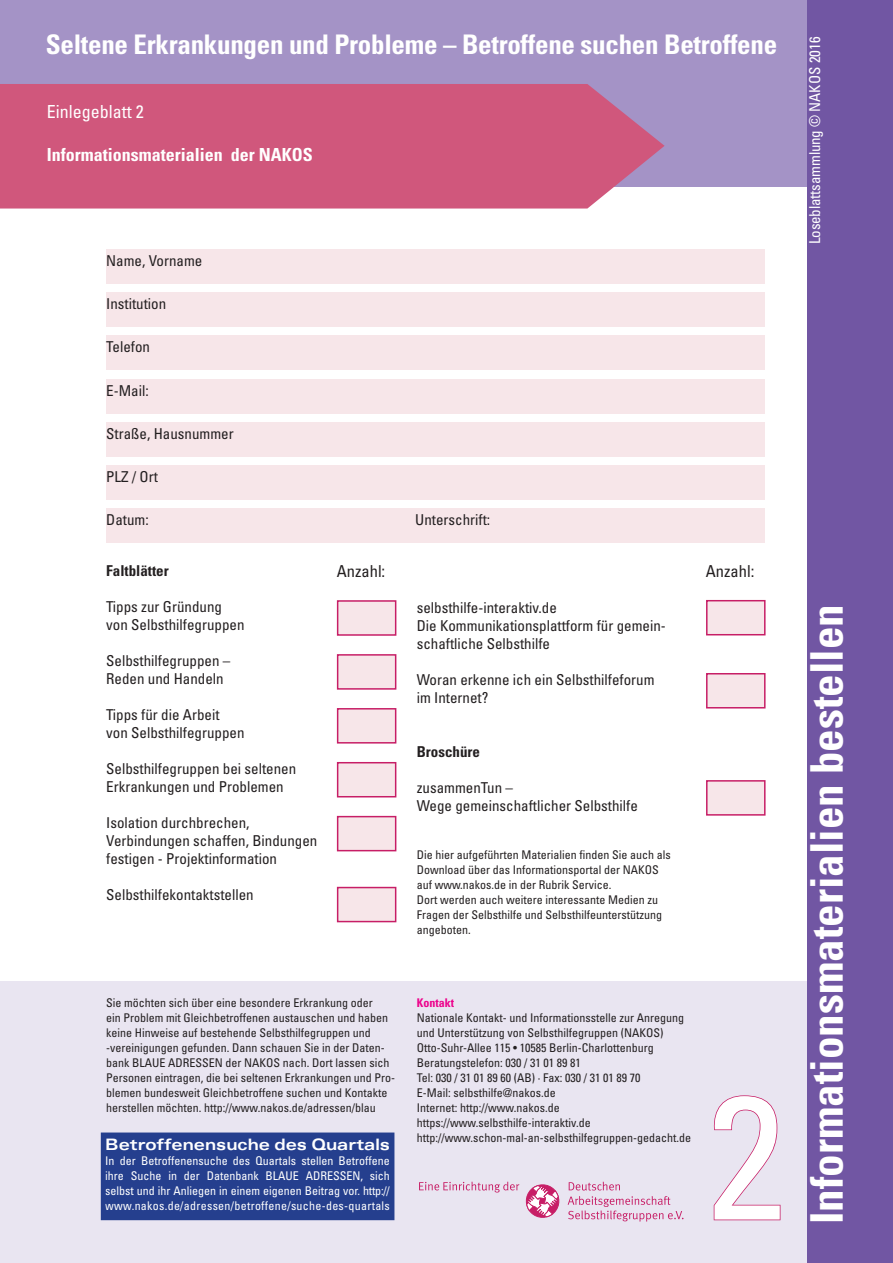
<style>
.page{position:relative;width:893px;height:1263px;background:#fff}
.page>*{position:absolute;margin:0;border:0;box-sizing:border-box;transform-origin:0 0}
.t1{font:condensed 175.05px "Univers";color:#fff}
.t2{font:700 condensed 45px "Univers";color:#fff}
.t3{font:700 condensed 27px "Univers";letter-spacing:-.01em;color:#fff}
.t4{font:700 condensed 18px "Univers";color:#fff}
.t5{font:condensed 18px "Univers";color:#fff}
.t6{font:condensed 16.5px "Univers";color:#231f20}
.t7{font:700 expanded 15.75px "Univers";color:#fff;scale:.96 1}
.t8{font:condensed 15px/18px "Univers";color:#231f20}
.t9{font:condensed 15px "Univers";letter-spacing:-.01em;color:#fff}
.t10{font:700 condensed 15px "Univers";color:#231f20}
.t11{font:condensed 12px/15px "Univers";color:#231f20}
.t12{font:condensed 12px/15px "Univers";color:#fff;text-align:justify}
.t13{font:700 condensed 12px "Univers";color:#ed028c}
</style>
<div class="page">
<div style="left:0;top:981px;width:893px;height:282px;background:#e9e5f1"></div>
<svg style="left:419px;top:1181px;width:100px;height:11px"></svg>
<svg style="left:569px;top:1182px;width:51px;height:8px"></svg>
<svg style="left:568px;top:1196px;width:115px;height:25px"></svg>
<svg style="left:525px;top:1184px;width:35px;height:34px"></svg>
<div style="left:0;top:0;width:893px;height:186px;background:#a493c6"></div>
<div style="left:808px;top:0;width:85px;height:1263px;background:#7156a3"></div>
<svg style="left:713px;top:1095px;width:68px;height:126px"></svg>
<div style="left:0;top:84px;width:665px;height:125px;background:#d0577c"></div>
<div style="left:106px;top:249px;width:659px;height:34px;background:#f7e6e9"></div>
<div style="left:106px;top:293px;width:659px;height:34px;background:#f7e6e9"></div>
<div style="left:106px;top:336px;width:659px;height:34px;background:#f7e6e9"></div>
<div style="left:106px;top:379px;width:659px;height:34px;background:#f7e6e9"></div>
<div style="left:106px;top:422px;width:659px;height:34px;background:#f7e6e9"></div>
<div style="left:106px;top:466px;width:659px;height:34px;background:#f7e6e9"></div>
<div style="left:106px;top:509px;width:659px;height:34px;background:#f7e6e9"></div>
<div style="left:337px;top:600px;width:59px;height:36px;background:#f7e6e9;border:2px solid #c71e66"></div>
<div style="left:706px;top:600px;width:59px;height:35px;background:#f7e6e9;border:2px solid #c71e66"></div>
<div style="left:337px;top:708px;width:59px;height:35px;background:#f7e6e9;border:2px solid #c71e66"></div>
<div style="left:337px;top:654px;width:59px;height:36px;background:#f7e6e9;border:2px solid #c71e66"></div>
<div style="left:706px;top:673px;width:59px;height:35px;background:#f7e6e9;border:2px solid #c71e66"></div>
<div style="left:337px;top:762px;width:59px;height:35px;background:#f7e6e9;border:2px solid #c71e66"></div>
<div style="left:706px;top:780px;width:59px;height:36px;background:#f7e6e9;border:2px solid #c71e66"></div>
<div style="left:337px;top:816px;width:59px;height:35px;background:#f7e6e9;border:2px solid #c71e66"></div>
<div style="left:337px;top:887px;width:59px;height:35px;background:#f7e6e9;border:2px solid #c71e66"></div>
<div style="left:103px;top:1135px;width:289px;height:83px;background:#253f8e"></div>
<div style="left:101px;top:1132px;width:293px;height:88px;border:4px solid #253f8e"></div>
<p class="t3" style="left:46px;top:27px;width:733px">Seltene Erkrankungen und Probleme – Betroffene suchen Betroffene</p>
<p class="t9" style="left:805px;top:244px;width:209px;rotate:-90deg">Loseblattsammlung © NAKOS 2016</p>
<p class="t5" style="left:47px;top:100px;width:98px">Einlegeblatt 2</p>
<p class="t4" style="left:47px;top:144px;width:268px">Informationsmaterialien der NAKOS</p>
<p class="t8" style="left:106px;top:251px;width:98px">Name, Vorname</p>
<p class="t8" style="left:106px;top:294px;width:61px">Institution</p>
<p class="t8" style="left:106px;top:338px;width:45px">Telefon</p>
<p class="t8" style="left:106px;top:381px;width:44px">E-Mail:</p>
<p class="t8" style="left:106px;top:424px;width:129px">Straße, Hausnummer</p>
<p class="t8" style="left:106px;top:467px;width:53px">PLZ / Ort</p>
<p class="t8" style="left:106px;top:510px;width:44px">Datum:</p>
<p class="t8" style="left:415px;top:510px;width:76px">Unterschrift:</p>
<p class="t6" style="left:337px;top:561px;width:50px">Anzahl:</p>
<p class="t6" style="left:706px;top:561px;width:50px">Anzahl:</p>
<p class="t10" style="left:106px;top:562px;width:64px">Faltblätter</p>
<p class="t8" style="left:106px;top:597px;width:117px">Tipps zur Gründung</p>
<p class="t8" style="left:106px;top:615px;width:140px">von Selbsthilfegruppen</p>
<p class="t8" style="left:106px;top:651px;width:126px">Selbsthilfegruppen –</p>
<p class="t8" style="left:106px;top:669px;width:119px">Reden und Handeln</p>
<p class="t8" style="left:106px;top:705px;width:115px">Tipps für die Arbeit</p>
<p class="t8" style="left:106px;top:723px;width:140px">von Selbsthilfegruppen</p>
<p class="t8" style="left:106px;top:759px;width:191px">Selbsthilfegruppen bei seltenen</p>
<p class="t8" style="left:106px;top:777px;width:179px">Erkrankungen und Problemen</p>
<p class="t8" style="left:106px;top:813px;width:145px">Isolation durchbrechen,</p>
<p class="t8" style="left:106px;top:831px;width:213px">Verbindungen schaffen, Bindungen</p>
<p class="t8" style="left:106px;top:849px;width:172px">festigen - Projektinformation</p>
<p class="t8" style="left:106px;top:885px;width:149px">Selbsthilfekontaktstellen</p>
<p class="t8" style="left:417px;top:598px;width:142px">selbsthilfe-interaktiv.de</p>
<p class="t8" style="left:417px;top:616px;width:251px">Die Kommunikationsplattform für gemein&shy;schaftliche Selbsthilfe</p>
<p class="t8" style="left:417px;top:670px;width:239px">Woran erkenne ich ein Selbsthilfeforum</p>
<p class="t8" style="left:417px;top:688px;width:73px">im Internet?</p>
<p class="t10" style="left:417px;top:742px;width:65px">Broschüre</p>
<p class="t8" style="left:417px;top:778px;width:98px">zusammenTun –</p>
<p class="t8" style="left:417px;top:796px;width:223px">Wege gemeinschaftlicher Selbsthilfe</p>
<p class="t11" style="left:417px;top:847px;width:255px">Die hier aufgeführten Materialien finden Sie auch als</p>
<p class="t11" style="left:417px;top:862px;width:243px">Download über das Informationsportal der NAKOS</p>
<p class="t11" style="left:417px;top:877px;width:196px">auf www.nakos.de in der Rubrik Service.</p>
<p class="t11" style="left:417px;top:892px;width:243px">Dort werden auch weitere interessante Medien zu</p>
<p class="t11" style="left:417px;top:907px;width:247px">Fragen der Selbsthilfe und Selbsthilfeunterstützung</p>
<p class="t11" style="left:417px;top:922px;width:55px">angeboten.</p>
<p class="t11" style="left:106px;top:995px;width:291px">Sie möchten sich über eine besondere Erkrankung oder<br>ein Problem mit Gleichbetroffenen austauschen und haben keine Hinweise auf bestehende Selbsthilfegruppen und -vereinigungen gefunden. Dann schauen Sie in der Daten&shy;bank BLAUE ADRESSEN der NAKOS nach. Dort lassen sich Personen eintragen, die bei seltenen Erkrankungen und Pro&shy;blemen bundesweit Gleichbetroffene suchen und Kontakte herstellen möchten. http://www.nakos.de/adressen/blau</p>
<p class="t7" style="left:105px;top:1135px;width:298px">Betroffenensuche des Quartals</p>
<p class="t12" style="left:105px;top:1152px;width:286px">In der Betroffenensuche des Quartals stellen Betroffene</p>
<p class="t12" style="left:105px;top:1167px;width:286px">ihre Suche in der Datenbank BLAUE ADRESSEN, sich selbst und ihr Anliegen in einem eigenen Beitrag vor. http:// www.nakos.de/adressen/betroffene/suche-des-quartals</p>
<p class="t13" style="left:417px;top:995px;width:39px">Kontakt</p>
<p class="t11" style="left:417px;top:1010px;width:269px">Nationale Kontakt- und Informationsstelle zur Anregung</p>
<p class="t11" style="left:417px;top:1025px;width:248px">und Unterstützung von Selbsthilfegruppen (NAKOS)</p>
<p class="t11" style="left:417px;top:1040px;width:238px">Otto-Suhr-Allee 115 • 10585 Berlin-Charlottenburg</p>
<p class="t11" style="left:417px;top:1055px;width:165px">Beratungstelefon: 030 / 31 01 89 81</p>
<p class="t11" style="left:417px;top:1070px;width:225px">Tel: 030 / 31 01 89 60 (AB) · Fax: 030 / 31 01 89 70</p>
<p class="t11" style="left:417px;top:1085px;width:140px">E-Mail: selbsthilfe@nakos.de</p>
<p class="t11" style="left:417px;top:1100px;width:144px">Internet: http://www.nakos.de</p>
<p class="t11" style="left:417px;top:1115px;width:175px">https://www.selbsthilfe-interaktiv.de</p>
<p class="t11" style="left:417px;top:1130px;width:276px">http://www.schon-mal-an-selbsthilfegruppen-gedacht.de</p>
<p class="t1" style="left:707px;top:1046px;width:79px">2</p>
<p class="t2" style="left:799px;top:1224px;width:622px;rotate:-90deg">Informationsmaterialien bestellen</p>
</div>
